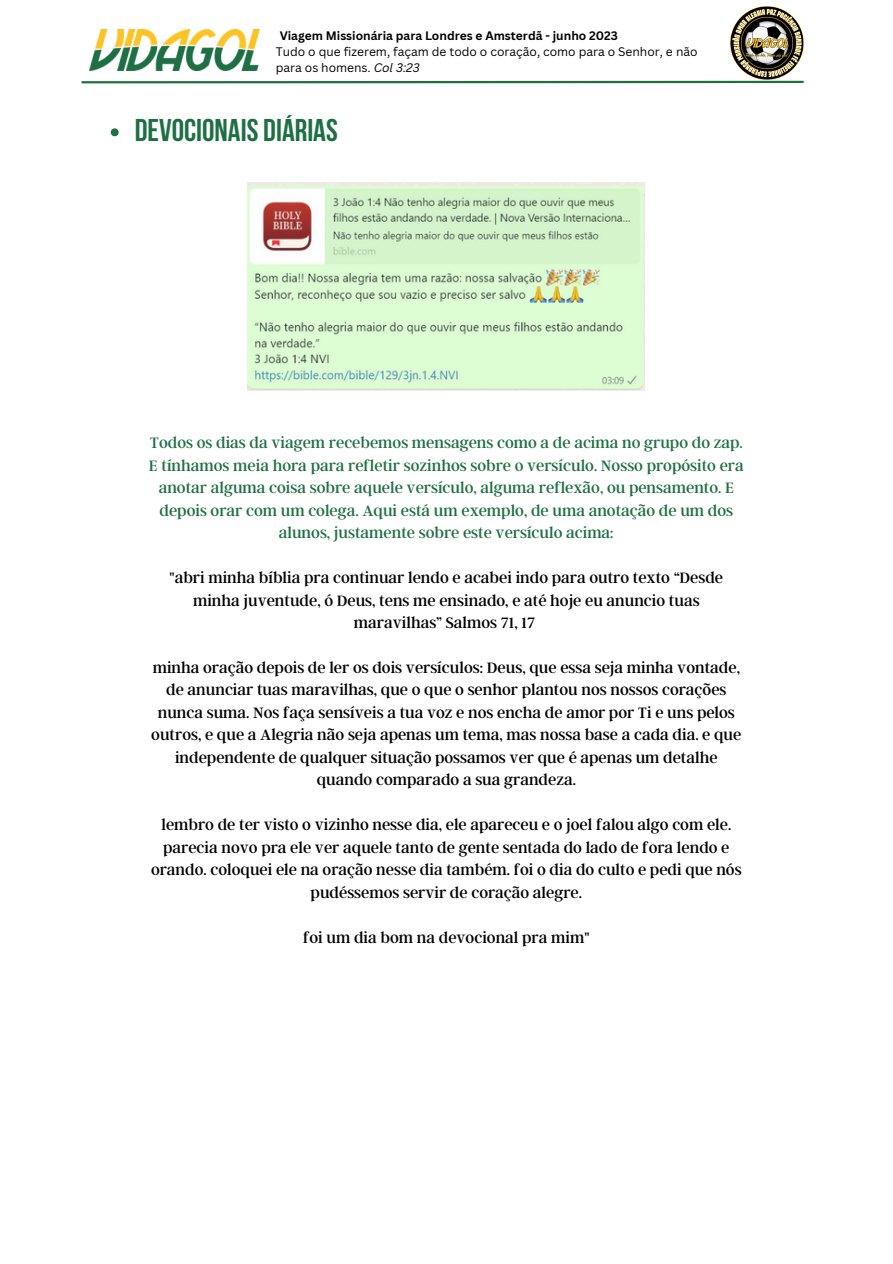
<style>
.page{position:relative;width:893px;height:1264px;background:#fff}
.page>*{position:absolute;margin:0;border:0;box-sizing:border-box;transform-origin:0 0}
.t1{font:700 31.35px "Bebas Neue";color:#1e6f44}
.t2{font:16.65px/22.5px "Argent CF";color:#000;text-align:center}
.t3{font:16.65px/22.5px "Argent CF";color:#1e6f44;text-align:center}
.t4{font:12px "Canva Sans";color:#000}
.t5{font:700 12px "Canva Sans";color:#000}
.s1{font-style:italic}
</style>
<div class="page">
<img style="left:89px;top:30px;width:170px;height:40px">
<img style="left:730px;top:7px;width:73px;height:73px">
<hr style="left:81px;top:81px;width:722px;height:2px;background:#1e6f44">
<img style="left:247px;top:182px;width:397px;height:208px">
<svg style="left:111px;top:128px;width:8px;height:8px"></svg>
<p class="t5" style="left:280px;top:27px;width:340px">Viagem Missionária para Londres e Amsterdã - junho 2023</p>
<p class="t4" style="left:276px;top:44px;width:423px">Tudo o que fizerem, façam de todo o coração, como para o Senhor, e não</p>
<p class="t4" style="left:276px;top:60px;width:145px">para os homens. <span class="s1">Col 3:23</span></p>
<p class="t1" style="left:135px;top:117px;width:204px">DEVOCIONAIS DIÁRIAS</p>
<p class="t3" style="left:149px;top:430px;width:596px">Todos os dias da viagem recebemos mensagens como a de acima no grupo do zap.<br>E tínhamos meia hora para refletir sozinhos sobre o versículo. Nosso propósito era anotar alguma coisa sobre aquele versículo, alguma reflexão, ou pensamento. E depois orar com um colega. Aqui está um exemplo, de uma anotação de um dos alunos, justamente sobre este versículo acima:</p>
<p class="t2" style="left:169px;top:565px;width:555px">"abri minha bíblia pra continuar lendo e acabei indo para outro texto “Desde minha juventude, ó Deus, tens me ensinado, e até hoje eu anuncio tuas maravilhas” Salmos 71, 17</p>
<p class="t2" style="left:151px;top:655px;width:591px">minha oração depois de ler os dois versículos: Deus, que essa seja minha vontade, de anunciar tuas maravilhas, que o que o senhor plantou nos nossos corações nunca suma. Nos faça sensíveis a tua voz e nos encha de amor por Ti e uns pelos outros, e que a Alegria não seja apenas um tema, mas nossa base a cada dia. e que independente de qualquer situação possamos ver que é apenas um detalhe quando comparado a sua grandeza.</p>
<p class="t2" style="left:151px;top:813px;width:592px">lembro de ter visto o vizinho nesse dia, ele apareceu e o joel falou algo com ele. parecia novo pra ele ver aquele tanto de gente sentada do lado de fora lendo e orando. coloquei ele na oração nesse dia também. foi o dia do culto e pedi que nós pudéssemos servir de coração alegre.</p>
<p class="t2" style="left:303px;top:925px;width:288px">foi um dia bom na devocional pra mim"</p>
</div>
